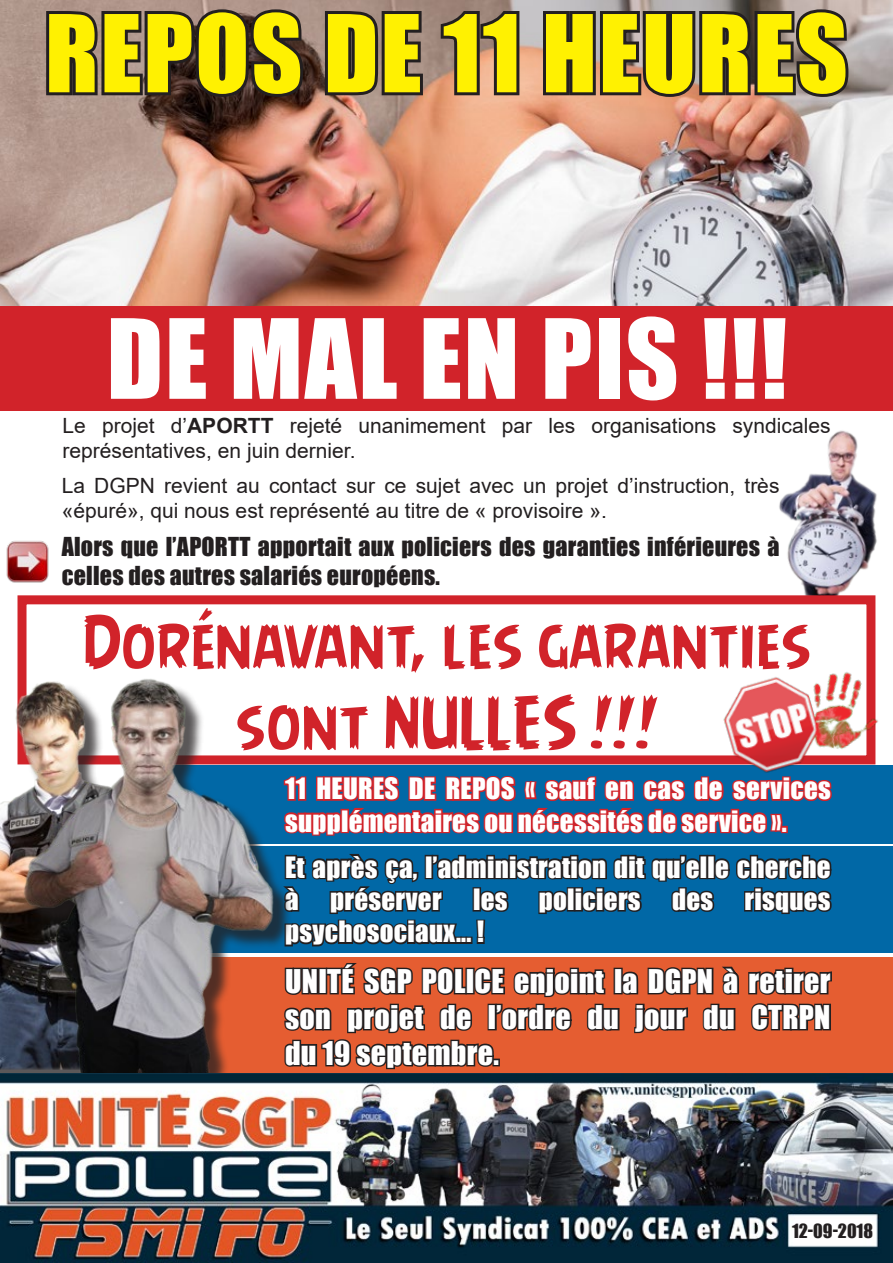
<style>
.page{position:relative;width:893px;height:1263px;background:#fff}
.page>*{position:absolute;margin:0;border:0;box-sizing:border-box;transform-origin:0 0}
.t1{font:102px "Impact";letter-spacing:.02em;color:#fff}
.t2{font:99px "Impact";letter-spacing:.02em;color:#fff101}
.t3{font:67.5px "Angry Birds";color:#d1232a}
.t4{font:30px/36px "Impact";letter-spacing:.01em;color:#fff}
.t5{font:27px "Impact";letter-spacing:.01em;color:#fff}
.t6{font:24px/28.8px "Impact";letter-spacing:.01em;color:#231f20}
.t7{font:21px/25.2px "Arial";color:#231f20}
.t8{font:18px "Impact";color:#231f20}
.s1{font-weight:700}
</style>
<div class="page">
<img style="left:779px;top:430px;width:98px;height:178px">
<div style="left:118px;top:957px;width:775px;height:117px;background:#e55d31"></div>
<div style="left:160px;top:846px;width:733px;height:106px;background:#0168a6"></div>
<div style="left:171px;top:765px;width:722px;height:79px;background:#0168a6"></div>
<div style="left:18px;top:595px;width:857px;height:169px;border:9px solid #d1232a"></div>
<img style="left:0;top:801px;width:8px;height:268px">
<img style="left:0;top:0;width:893px;height:306px">
<div style="left:0;top:306px;width:893px;height:104px;background:#d1232a"></div>
<svg style="left:293px;top:776px;width:541px;height:294px"></svg>
<div style="left:492px;top:1058px;width:8px;height:8px;border:3px solid #231f20"></div>
<svg style="left:43px;top:5px;width:265px;height:96px;background:#5a4b46"></svg>
<svg style="left:322px;top:7px;width:104px;height:91px;background:#74625b"></svg>
<svg style="left:438px;top:6px;width:84px;height:92px;background:#8d7061"></svg>
<svg style="left:540px;top:5px;width:313px;height:96px;background:#786963"></svg>
<img style="left:8px;top:675px;width:285px;height:399px">
<img style="left:0;top:1074px;width:893px;height:189px">
<img style="left:707px;top:644px;width:171px;height:147px">
<img style="left:6px;top:540px;width:43px;height:43px">
<p class="t2" style="left:45px;top:-23px;width:804px">REPOS DE 11 HEURES</p>
<p class="t1" style="left:107px;top:280px;width:682px">DE MAL EN PIS !!!</p>
<p class="t7" style="left:63px;top:413px;width:769px">Le projet d’<span class="s1">APORTT</span> rejeté unanimement par les organisations syndicales</p>
<p class="t7" style="left:63px;top:438px;width:295px">représentatives, en juin dernier.</p>
<p class="t7" style="left:62px;top:472px;width:719px">La DGPN revient au contact sur ce sujet avec un projet d’instruction, très «épuré», qui nous est représenté au titre de « provisoire ».</p>
<p class="t6" style="left:62px;top:532px;width:719px">Alors que l’APORTT apportait aux policiers des garanties inférieures à celles des autres salariés européens.</p>
<p class="t3" style="left:82px;top:596px;width:731px">Dorénavant, les garanties</p>
<p class="t3" style="left:235px;top:677px;width:424px">sont NULLES !!!</p>
<p class="t5" style="left:285px;top:768px;width:547px">11 HEURES DE REPOS « sauf en cas de services</p>
<p class="t5" style="left:285px;top:800px;width:503px">supplémentaires ou nécessités de service ».</p>
<p class="t5" style="left:285px;top:846px;width:547px">Et après ça, l’administration dit qu’elle cherche</p>
<p class="t5" style="left:285px;top:878px;width:547px">à préserver les policiers des risques</p>
<p class="t5" style="left:285px;top:911px;width:201px">psychosociaux... !</p>
<p class="t4" style="left:285px;top:962px;width:547px">UNITÉ SGP POLICE enjoint la DGPN à retirer son projet de l’ordre du jour du CTRPN</p>
<p class="t4" style="left:285px;top:1034px;width:215px">du 19 septembre.</p>
<p class="t8" style="left:792px;top:1217px;width:83px">12-09-2018</p>
</div>
